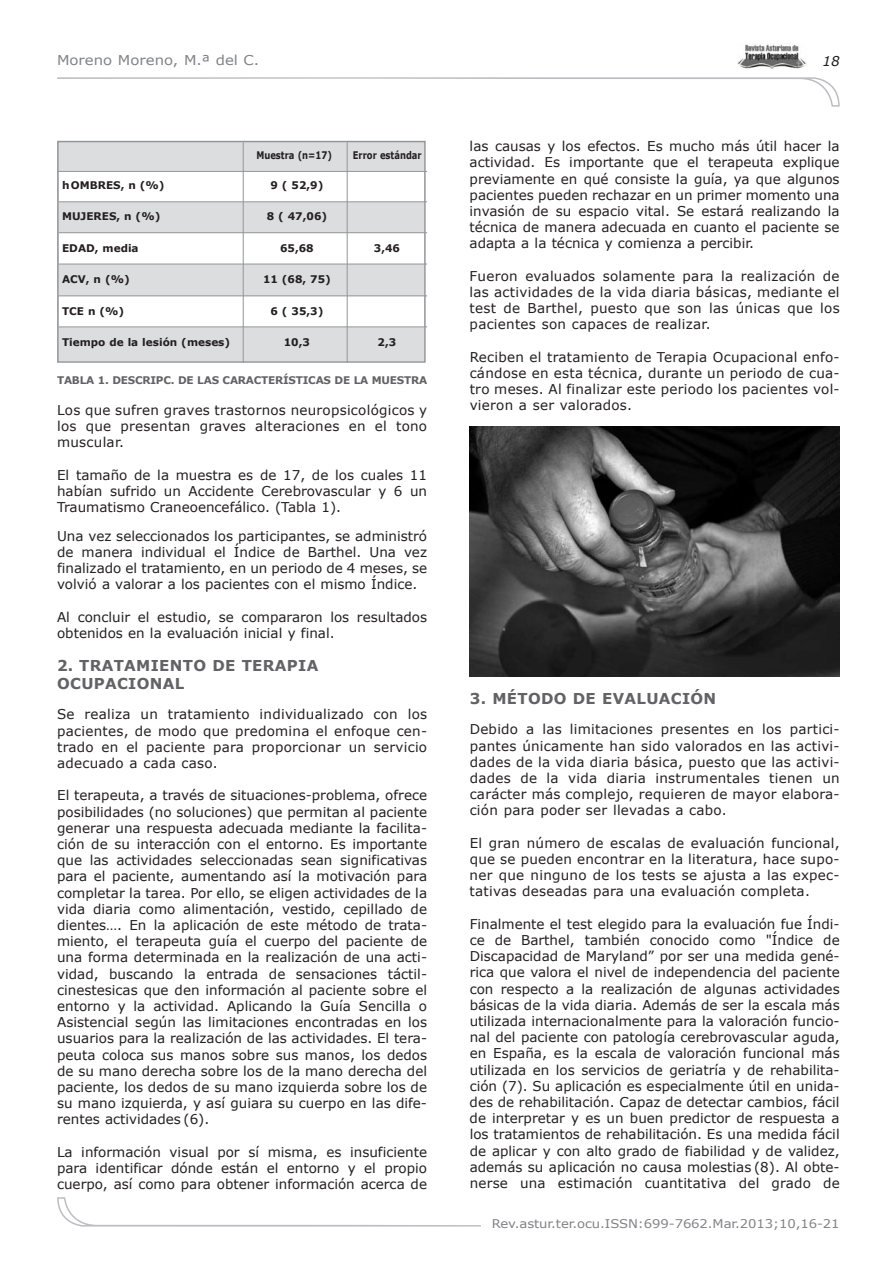
<style>
.page{position:relative;width:895px;height:1264px;background:#fff}
.page>*{position:absolute;margin:0;border:0;box-sizing:border-box;transform-origin:0 0}
.t1{font:700 15px/17.2px "Verdana";letter-spacing:.02em;color:#636366}
.t2{font:13.5px/16.2px "Verdana";color:#231f20;text-align:justify}
.t3{font:13.5px "Verdana";color:#808285;scale:1.1 1}
.t4{font:italic 13.5px "Verdana";color:#231f20}
.t5{font:12px "Verdana";letter-spacing:-.005em;color:#808285;scale:1.1 1}
.t6{font:700 10.5px "Verdana";color:#231f20}
.t7{font:700 10.5px "Verdana";letter-spacing:-.02em;color:#636366}
.t8{font:700 10.5px "Verdana";color:#231f20;scale:.8 1}
</style>
<div class="page">
<svg style="left:57px;top:77px;width:782px;height:30px"></svg>
<img style="left:738px;top:44px;width:68px;height:25px">
<svg style="left:57px;top:1197px;width:424px;height:29px"></svg>
<div style="left:59px;top:142px;width:365px;height:219px;background:#dcdddf"></div>
<div style="left:57px;top:141px;width:369px;height:222px;border:2px solid #939598"></div>
<div style="left:59px;top:172px;width:365px;height:30px;background:#fff"></div>
<div style="left:59px;top:233px;width:365px;height:30px;background:#fff"></div>
<div style="left:59px;top:296px;width:365px;height:30px;background:#fff"></div>
<hr style="left:243px;top:142px;width:1px;height:221px;background:#939598">
<hr style="left:347px;top:142px;width:1px;height:221px;background:#939598">
<hr style="left:59px;top:232px;width:368px;height:1px;background:#939598">
<hr style="left:59px;top:264px;width:368px;height:1px;background:#939598">
<hr style="left:59px;top:326px;width:368px;height:1px;background:#939598">
<hr style="left:59px;top:295px;width:368px;height:1px;background:#939598">
<hr style="left:59px;top:201px;width:368px;height:1px;background:#939598">
<hr style="left:57px;top:171px;width:370px;height:1px;background:#939598">
<img style="left:470px;top:427px;width:369px;height:249px">
<p class="t3" style="left:57px;top:51px;width:185px">Moreno Moreno, M.ª del C.</p>
<p class="t4" style="left:822px;top:53px;width:19px">18</p>
<p class="t8" style="left:256px;top:148px;width:96px">Muestra (n=17)</p>
<p class="t8" style="left:353px;top:148px;width:88px">Error estándar</p>
<p class="t6" style="left:62px;top:178px;width:104px">hOMBRES, n (%)</p>
<p class="t6" style="left:270px;top:178px;width:54px">9 ( 52,9)</p>
<p class="t6" style="left:62px;top:210px;width:100px">MUJERES, n (%)</p>
<p class="t6" style="left:267px;top:210px;width:62px">8 ( 47,06)</p>
<p class="t6" style="left:62px;top:241px;width:78px">EDAD, media</p>
<p class="t6" style="left:280px;top:241px;width:35px">65,68</p>
<p class="t6" style="left:374px;top:241px;width:28px">3,46</p>
<p class="t6" style="left:62px;top:273px;width:69px">ACV, n (%)</p>
<p class="t6" style="left:263px;top:273px;width:69px">11 (68, 75)</p>
<p class="t6" style="left:62px;top:304px;width:64px">TCE n (%)</p>
<p class="t6" style="left:270px;top:304px;width:54px">6 ( 35,3)</p>
<p class="t6" style="left:62px;top:336px;width:170px">Tiempo de la lesión (meses)</p>
<p class="t6" style="left:284px;top:336px;width:28px">10,3</p>
<p class="t6" style="left:377px;top:336px;width:20px">2,3</p>
<p class="t7" style="left:57px;top:374px;width:371px">TABLA 1. DESCRIPC. DE LAS CARACTERÍSTICAS DE LA MUESTRA</p>
<p class="t2" style="left:57px;top:401px;width:371px">Los que sufren graves trastornos neuropsicológicos y los que presentan graves alteraciones en el tono muscular.</p>
<p class="t2" style="left:57px;top:466px;width:371px">El tamaño de la muestra es de 17, de los cuales 11 habían sufrido un Accidente Cerebrovascular y 6 un Traumatismo Craneoencefálico. (Tabla 1).</p>
<p class="t2" style="left:57px;top:527px;width:371px">Una vez seleccionados los participantes, se administró de manera individual el Índice de Barthel. Una vez finalizado el tratamiento, en un periodo de 4 meses, se volvió a valorar a los pacientes con el mismo Índice.</p>
<p class="t2" style="left:57px;top:608px;width:371px">Al concluir el estudio, se compararon los resultados obtenidos en la evaluación inicial y final.</p>
<p class="t1" style="left:57px;top:657px;width:263px">2. TRATAMIENTO DE TERAPIA<br>OCUPACIONAL</p>
<p class="t2" style="left:57px;top:706px;width:371px">Se realiza un tratamiento individualizado con los pacientes, de modo que predomina el enfoque cen&shy;trado en el paciente para proporcionar un servicio adecuado a cada caso.</p>
<p class="t2" style="left:57px;top:787px;width:371px">El terapeuta, a través de situaciones-problema, ofrece posibilidades (no soluciones) que permitan al paciente generar una respuesta adecuada mediante la facilita&shy;ción de su interacción con el entorno. Es importante que las actividades seleccionadas sean significativas para el paciente, aumentando así la motivación para completar la tarea. Por ello, se eligen actividades de la vida diaria como alimentación, vestido, cepillado de dientes…. En la aplicación de este método de trata&shy;miento, el terapeuta guía el cuerpo del paciente de una forma determinada en la realización de una acti&shy;vidad, buscando la entrada de sensaciones táctil&shy;cinestesicas que den información al paciente sobre el entorno y la actividad. Aplicando la Guía Sencilla o Asistencial según las limitaciones encontradas en los usuarios para la realización de las actividades. El tera&shy;peuta coloca sus manos sobre sus manos, los dedos de su mano derecha sobre los de la mano derecha del paciente, los dedos de su mano izquierda sobre los de su mano izquierda, y así guiara su cuerpo en las dife&shy;rentes actividades (6).</p>
<p class="t2" style="left:57px;top:1143px;width:371px">La información visual por sí misma, es insuficiente para identificar dónde están el entorno y el propio cuerpo, así como para obtener información acerca de</p>
<p class="t2" style="left:469px;top:138px;width:371px">las causas y los efectos. Es mucho más útil hacer la actividad. Es importante que el terapeuta explique previamente en qué consiste la guía, ya que algunos pacientes pueden rechazar en un primer momento una invasión de su espacio vital. Se estará realizando la técnica de manera adecuada en cuanto el paciente se adapta a la técnica y comienza a percibir.</p>
<p class="t2" style="left:469px;top:267px;width:371px">Fueron evaluados solamente para la realización de las actividades de la vida diaria básicas, mediante el test de Barthel, puesto que son las únicas que los pacientes son capaces de realizar.</p>
<p class="t2" style="left:470px;top:348px;width:371px">Reciben el tratamiento de Terapia Ocupacional enfo&shy;cándose en esta técnica, durante un periodo de cua&shy;tro meses. Al finalizar este periodo los pacientes vol&shy;vieron a ser valorados.</p>
<p class="t1" style="left:470px;top:689px;width:248px">3. MÉTODO DE EVALUACIÓN</p>
<p class="t2" style="left:470px;top:721px;width:371px">Debido a las limitaciones presentes en los partici&shy;pantes únicamente han sido valorados en las activi&shy;dades de la vida diaria básica, puesto que las activi&shy;dades de la vida diaria instrumentales tienen un carácter más complejo, requieren de mayor elabora&shy;ción para poder ser llevadas a cabo.</p>
<p class="t2" style="left:470px;top:834px;width:371px">El gran número de escalas de evaluación funcional, que se pueden encontrar en la literatura, hace supo&shy;ner que ninguno de los tests se ajusta a las expec&shy;tativas deseadas para una evaluación completa.</p>
<p class="t2" style="left:469px;top:915px;width:372px">Finalmente el test elegido para la evaluación fue Índi&shy;ce de Barthel, también conocido como "Índice de Discapacidad de Maryland” por ser una medida gené&shy;rica que valora el nivel de independencia del paciente con respecto a la realización de algunas actividades básicas de la vida diaria. Además de ser la escala más utilizada internacionalmente para la valoración funcio&shy;nal del paciente con patología cerebrovascular aguda, en España, es la escala de valoración funcional más utilizada en los servicios de geriatría y de rehabilita&shy;ción (7). Su aplicación es especialmente útil en unida&shy;des de rehabilitación. Capaz de detectar cambios, fácil de interpretar y es un buen predictor de respuesta a los tratamientos de rehabilitación. Es una medida fácil de aplicar y con alto grado de fiabilidad y de validez, además su aplicación no causa molestias (8). Al obte&shy;nerse una estimación cuantitativa del grado de</p>
<p class="t5" style="left:492px;top:1216px;width:318px">Rev.astur.ter.ocu.ISSN:699-7662.Mar.2013;10,16-21</p>
</div>
